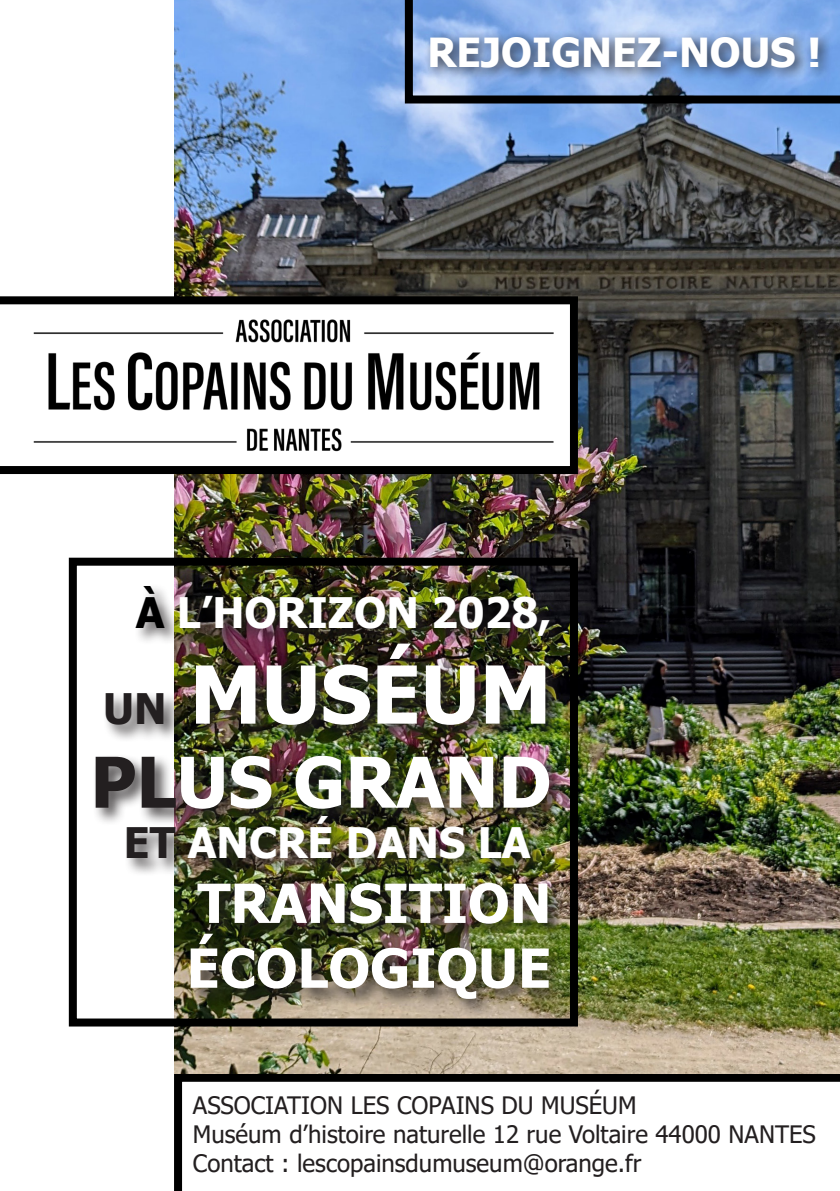
<style>
.page{position:relative;width:840px;height:1191px;background:#fff}
.page>*{position:absolute;margin:0;border:0;box-sizing:border-box;transform-origin:0 0}
.t1{font:700 80px "Tahoma";color:#fff}
.t2{font:700 70px "Tahoma";color:#fff}
.t3{font:700 54px "Tahoma";color:#fff}
.t4{font:700 42px "Tahoma";color:#fff}
.t5{font:700 40px "Tahoma";color:#fff}
.t6{font:24px/28.8px "Tahoma";color:#231f20}
.s1{color:#000}
.s2{font-size:42px;color:#231f20}
.s3{color:#231f20}
</style>
<div class="page">
<svg style="left:174px;top:1073px;width:665px;height:118px"></svg>
<img style="left:174px;top:0;width:665px;height:1073px">
<div style="left:69px;top:557px;width:508px;height:469px;border:8px solid #000"></div>
<div style="left:92px;top:583px;width:475px;height:434px;background:#231f20;opacity:.75"></div>
<svg style="left:404px;top:0;width:435px;height:103px;background:#7895c1"></svg>
<svg style="left:0;top:296px;width:577px;height:178px"></svg>
<p class="t5" style="left:427px;top:24px;width:395px">REJOIGNEZ-NOUS !</p>
<p class="t4" style="left:136px;top:583px;width:417px"><span class="s1">À</span> L’HORIZON 2028,</p>
<p class="t1" style="left:103px;top:638px;width:449px"><span class="s2">UN</span> MUSÉUM</p>
<p class="t2" style="left:90px;top:733px;width:462px"><span class="s3">PL</span>US GRAND</p>
<p class="t4" style="left:124px;top:813px;width:408px"><span class="s3">ET</span> ANCRÉ DANS LA</p>
<p class="t3" style="left:197px;top:865px;width:355px">TRANSITION</p>
<p class="t3" style="left:186px;top:930px;width:366px">ÉCOLOGIQUE</p>
<p class="t6" style="left:193px;top:1092px;width:445px">ASSOCIATION LES COPAINS DU MUSÉUM</p>
<p class="t6" style="left:193px;top:1121px;width:624px">Muséum d’histoire naturelle 12 rue Voltaire 44000 NANTES<br>Contact : lescopainsdumuseum@orange.fr</p>
</div>
